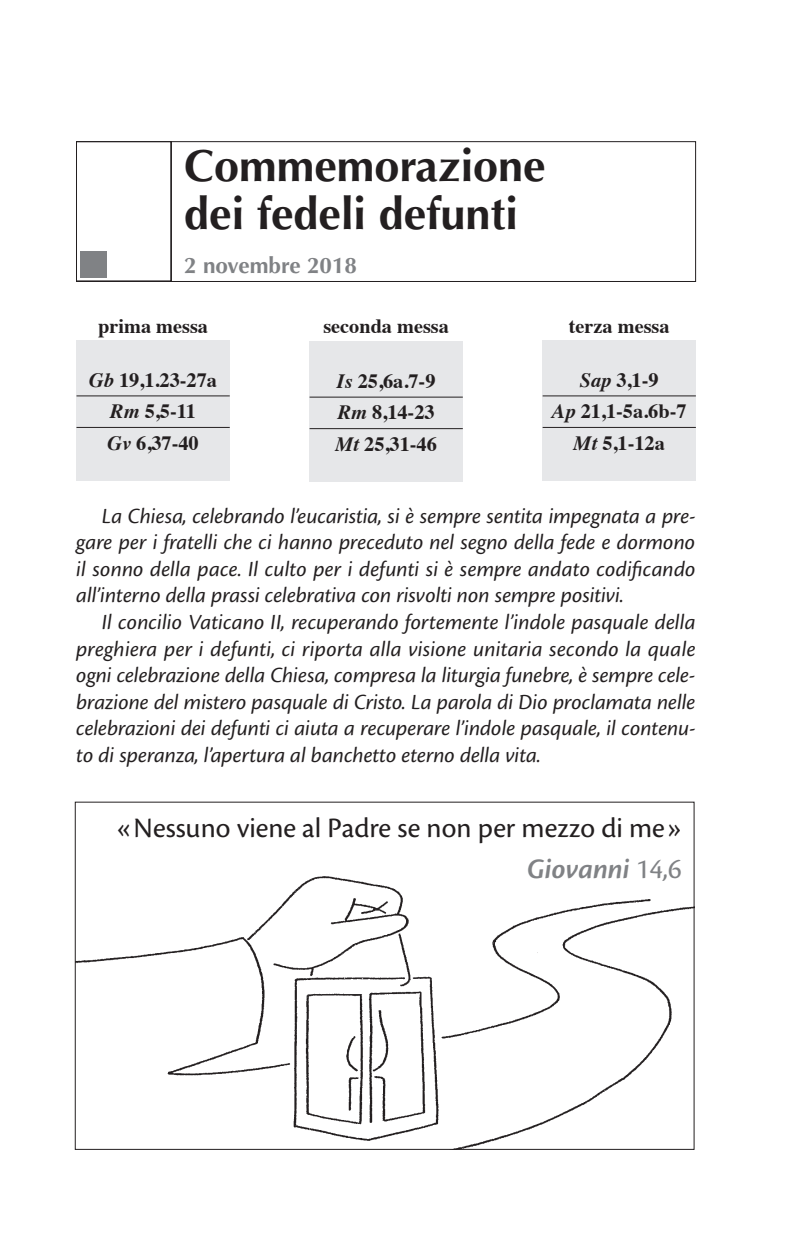
<style>
.page{position:relative;width:804px;height:1240px;background:#fff}
.page>*{position:absolute;margin:0;border:0;box-sizing:border-box;transform-origin:0 0}
.t1{font:700 45px/47.2px "Optima LT Std";color:#231f20}
.t2{font:29.25px/40.1px "Cronos Pro";color:#231f20;text-align:right}
.t3{font:italic 22.5px/26.6px "Cronos Pro";letter-spacing:-.005em;color:#231f20;text-align:justify}
.t4{font:700 22.5px "Optima LT Std";color:#808285}
.t5{font:700 20.25px/31.5px "Times";color:#231f20;text-align:center}
.s1{font-style:italic}
.s2{font-weight:600;font-style:italic;color:#808285}
.s3{color:#808285}
</style>
<div class="page">
<div style="left:76px;top:340px;width:153px;height:141px;background:#e6e7e9"></div>
<hr style="left:76px;top:395px;width:153px;height:1px;background:#231f20">
<hr style="left:76px;top:427px;width:153px;height:1px;background:#231f20">
<div style="left:309px;top:341px;width:153px;height:141px;background:#e6e7e9"></div>
<hr style="left:309px;top:397px;width:153px;height:1px;background:#231f20">
<hr style="left:309px;top:428px;width:153px;height:1px;background:#231f20">
<div style="left:542px;top:340px;width:153px;height:141px;background:#e6e7e9"></div>
<hr style="left:542px;top:395px;width:153px;height:1px;background:#231f20">
<hr style="left:542px;top:427px;width:153px;height:1px;background:#231f20">
<div style="left:171px;top:141px;width:524px;height:141px;border:1px solid #231f20"></div>
<div style="left:76px;top:141px;width:95px;height:140px;border:1px solid #231f20"></div>
<div style="left:80px;top:251px;width:26px;height:27px;background:#808285"></div>
<img style="left:77px;top:876px;width:615px;height:271px">
<h1 class="t1" style="left:184px;top:143px;width:363px">Commemorazione dei fedeli defunti</h1>
<p class="t4" style="left:184px;top:252px;width:174px">2 novembre 2018</p>
<p class="t5" style="left:98px;top:308px;width:111px">prima messa</p>
<p class="t5" style="left:323px;top:308px;width:127px">seconda messa</p>
<p class="t5" style="left:568px;top:308px;width:102px">terza messa</p>
<p class="t5" style="left:89px;top:362px;width:129px"><span class="s1">Gb</span> 19,1.23-27a<br><span class="s1">Rm</span> 5,5-11<br><span class="s1">Gv</span> 6,37-40</p>
<p class="t5" style="left:335px;top:363px;width:103px;text-align:justify"><span class="s1">Is</span> 25,6a.7-9<br><span class="s1">Rm</span> 8,14-23<br><span class="s1">Mt</span> 25,31-46</p>
<p class="t5" style="left:551px;top:362px;width:136px"><span class="s1">Sap</span> 3,1-9<br><span class="s1">Ap</span> 21,1-5a.6b-7<br><span class="s1">Mt</span> 5,1-12a</p>
<p class="t3" style="left:76px;top:502px;width:620px;text-indent:26px">La Chiesa, celebrando l’eucaristia, si è sempre sentita impegnata a pre&shy;gare per i fratelli che ci hanno preceduto nel segno della fede e dormono il sonno della pace. Il culto per i defunti si è sempre andato codificando all’interno della prassi celebrativa con risvolti non sempre positivi.</p>
<p class="t3" style="left:76px;top:609px;width:620px;text-indent:26px">Il concilio Vaticano II, recuperando fortemente l’indole pasquale della preghiera per i defunti, ci riporta alla visione unitaria secondo la quale ogni celebrazione della Chiesa, compresa la liturgia funebre, è sempre cele&shy;brazione del mistero pasquale di Cristo. La parola di Dio proclamata nelle celebrazioni dei defunti ci aiuta a recuperare l’indole pasquale, il contenu&shy;to di speranza, l’apertura al banchetto eterno della vita.</p>
<h2 class="t2" style="left:117px;top:808px;width:566px">«Nessuno viene al Padre se non per mezzo di me»<br><span class="s2">Giovanni</span> <span class="s3">14,6</span></h2>
</div>
